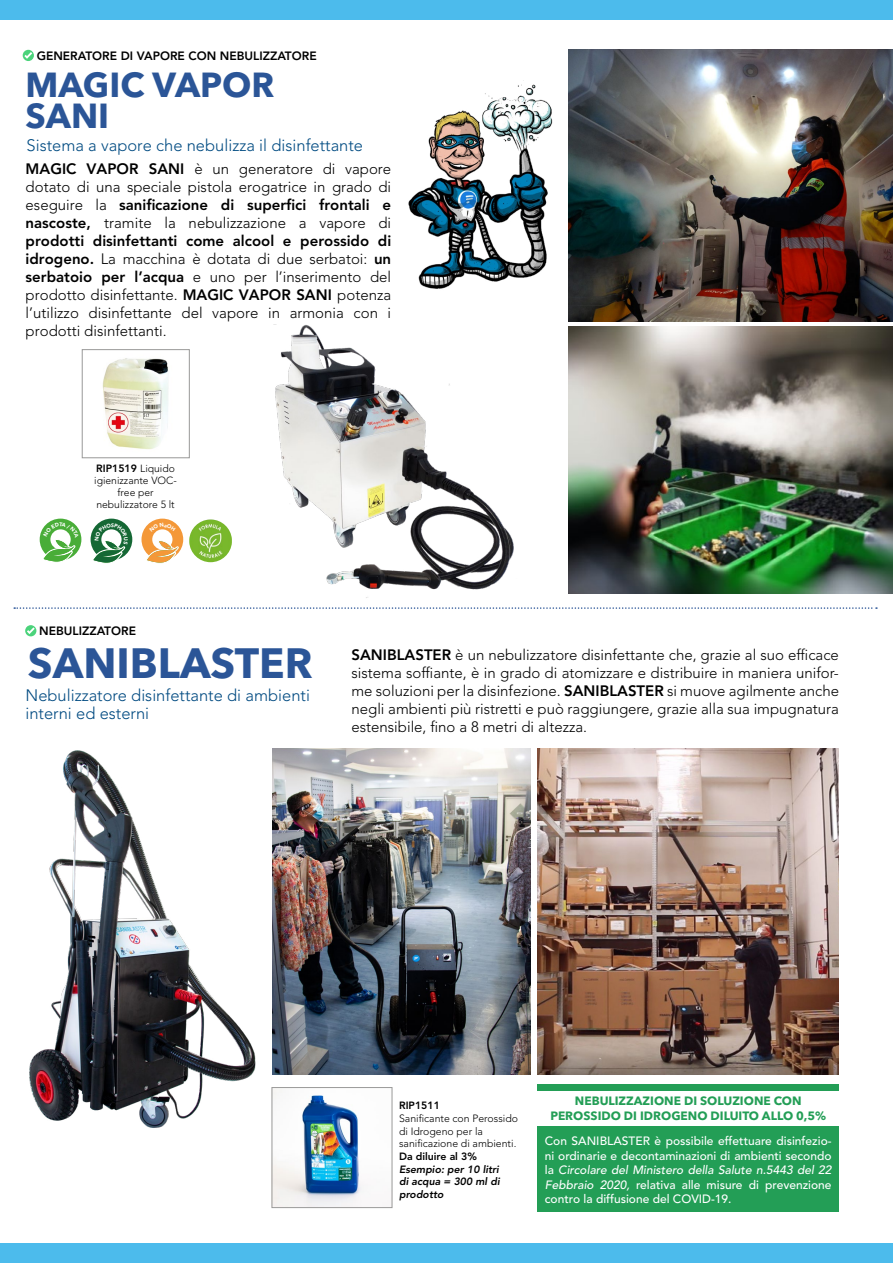
<style>
.page{position:relative;width:893px;height:1263px;background:#fff}
.page>*{position:absolute;margin:0;border:0;box-sizing:border-box;transform-origin:0 0}
.t1{font:700 42px "Avenir Next LT Pro";color:#2b5597}
.t2{font:700 34.5px/31.5px "Avenir Next LT Pro";color:#2b5597}
.t3{font:300 16.5px/18px "Avenir LT Std";color:#004a81}
.t4{font:300 16.5px "Avenir LT Std";color:#004b82}
.t5{font:300 15px/18px "Avenir LT Std";color:#000;text-align:justify}
.t6{font:500 12px/14.4px "Avenir LT Std";color:#fff;text-align:justify}
.t7{font:700 12px/14.4px "Avenir Next LT Pro";color:#239e56;text-align:center}
.t8{font:800 12px "Avenir LT Std";color:#000}
.t9{font:300 10.5px/12.6px "Avenir LT Std";color:#000}
.t10{font:italic 800 10.5px/12.6px "Avenir LT Std";color:#000;text-align:justify}
.t11{font:800 10.5px "Avenir LT Std";color:#000}
.t12{font:300 10.35px/12.1px "Avenir LT Std";color:#000;text-align:center}
.s1{font-weight:800}
.s2{font-weight:300;font-size:10.35px}
.s3{font-style:italic}
</style>
<div class="page">
<div style="left:0;top:0;width:893px;height:19px;background:#4cbbec"></div>
<div style="left:0;top:1244px;width:893px;height:19px;background:#4cbbec"></div>
<div style="left:23px;top:50px;width:11px;height:11px;background:#4bd37b;border-radius:50%"></div>
<svg style="left:24px;top:52px;width:8px;height:7px"></svg>
<img style="left:569px;top:50px;width:324px;height:271px">
<img style="left:569px;top:326px;width:324px;height:268px">
<img style="left:273px;top:324px;width:241px;height:274px">
<div style="left:25px;top:625px;width:11px;height:11px;background:#4bd37b;border-radius:50%"></div>
<svg style="left:27px;top:627px;width:8px;height:7px"></svg>
<div style="left:537px;top:1126px;width:302px;height:86px;background:#239e56"></div>
<div style="left:537px;top:1083px;width:302px;height:7px;background:#239e56"></div>
<img style="left:29px;top:750px;width:227px;height:378px">
<img style="left:537px;top:748px;width:302px;height:326px">
<img style="left:272px;top:748px;width:258px;height:326px">
<img style="left:274px;top:1089px;width:88px;height:117px">
<div style="left:272px;top:1087px;width:120px;height:121px;border:1px solid #9b9b9a"></div>
<img style="left:102px;top:358px;width:66px;height:91px">
<div style="left:82px;top:349px;width:108px;height:109px;border:1px solid #9b9b9a"></div>
<img style="left:189px;top:519px;width:43px;height:43px">
<svg style="left:14px;top:607px;width:863px;height:2px"></svg>
<img style="left:408px;top:80px;width:145px;height:209px">
<svg style="left:40px;top:519px;width:41px;height:43px"></svg>
<svg style="left:91px;top:519px;width:41px;height:44px"></svg>
<svg style="left:141px;top:519px;width:42px;height:44px"></svg>
<p class="t8" style="left:37px;top:48px;width:281px">GENERATORE DI VAPORE CON NEBULIZZATORE</p>
<h2 class="t2" style="left:26px;top:69px;width:250px">MAGIC VAPOR<br>SANI</h2>
<p class="t4" style="left:27px;top:135px;width:338px">Sistema a vapore che nebulizza il disinfettante</p>
<p class="t5" style="left:26px;top:160px;width:367px"><span class="s1">MAGIC VAPOR SANI</span> è un generatore di vapore dotato di una speciale pistola erogatrice in grado di eseguire la <span class="s1">sanificazione di superfici frontali e nascoste,</span> tramite la nebulizzazione a vapore di <span class="s1">prodotti disinfettanti come alcool e perossido di idrogeno.</span> La macchina è dotata di due serbatoi: <span class="s1">un serbatoio per l’acqua</span> e uno per l’inserimento del prodotto disinfettante. <span class="s1">MAGIC VAPOR SANI</span> potenza l’utilizzo disinfettante del vapore in armonia con i prodotti disinfettanti.</p>
<p class="t11" style="left:96px;top:462px;width:80px">RIP1519 <span class="s2">Liquido</span></p>
<p class="t12" style="left:94px;top:475px;width:84px">igienizzante VOC&shy;free per nebulizzatore 5 lt</p>
<p class="t8" style="left:39px;top:624px;width:98px">NEBULIZZATORE</p>
<h1 class="t1" style="left:28px;top:637px;width:286px">SANIBLASTER</h1>
<p class="t5" style="left:351px;top:646px;width:489px"><span class="s1">SANIBLASTER</span> è un nebulizzatore disinfettante che, grazie al suo efficace sistema soffiante, è in grado di atomizzare e distribuire in maniera unifor&shy;me soluzioni per la disinfezione. <span class="s1">SANIBLASTER</span> si muove agilmente anche negli ambienti più ristretti e può raggiungere, grazie alla sua impugnatura estensibile, fino a 8 metri di altezza.</p>
<p class="t3" style="left:26px;top:687px;width:286px">Nebulizzatore disinfettante di ambienti interni ed esterni</p>
<p class="t11" style="left:399px;top:1099px;width:42px">RIP1511</p>
<p class="t9" style="left:399px;top:1112px;width:120px">Sanificante con Perossido di Idrogeno per la sanificazione di ambienti.</p>
<p class="t11" style="left:399px;top:1150px;width:79px">Da diluire al 3%</p>
<p class="t10" style="left:399px;top:1163px;width:102px">Esempio: per 10 litri di acqua = 300 ml di prodotto</p>
<p class="t7" style="left:550px;top:1094px;width:277px">NEBULIZZAZIONE DI SOLUZIONE CON<br>PEROSSIDO DI IDROGENO DILUITO ALLO 0,5%</p>
<p class="t6" style="left:545px;top:1134px;width:288px">Con SANIBLASTER è possibile effettuare disinfezio&shy;ni ordinarie e decontaminazioni di ambienti secondo la <span class="s3">Circolare del Ministero della Salute n.5443 del 22<br>Febbraio 2020,</span> relativa alle misure di prevenzione contro la diffusione del COVID-19.</p>
</div>
